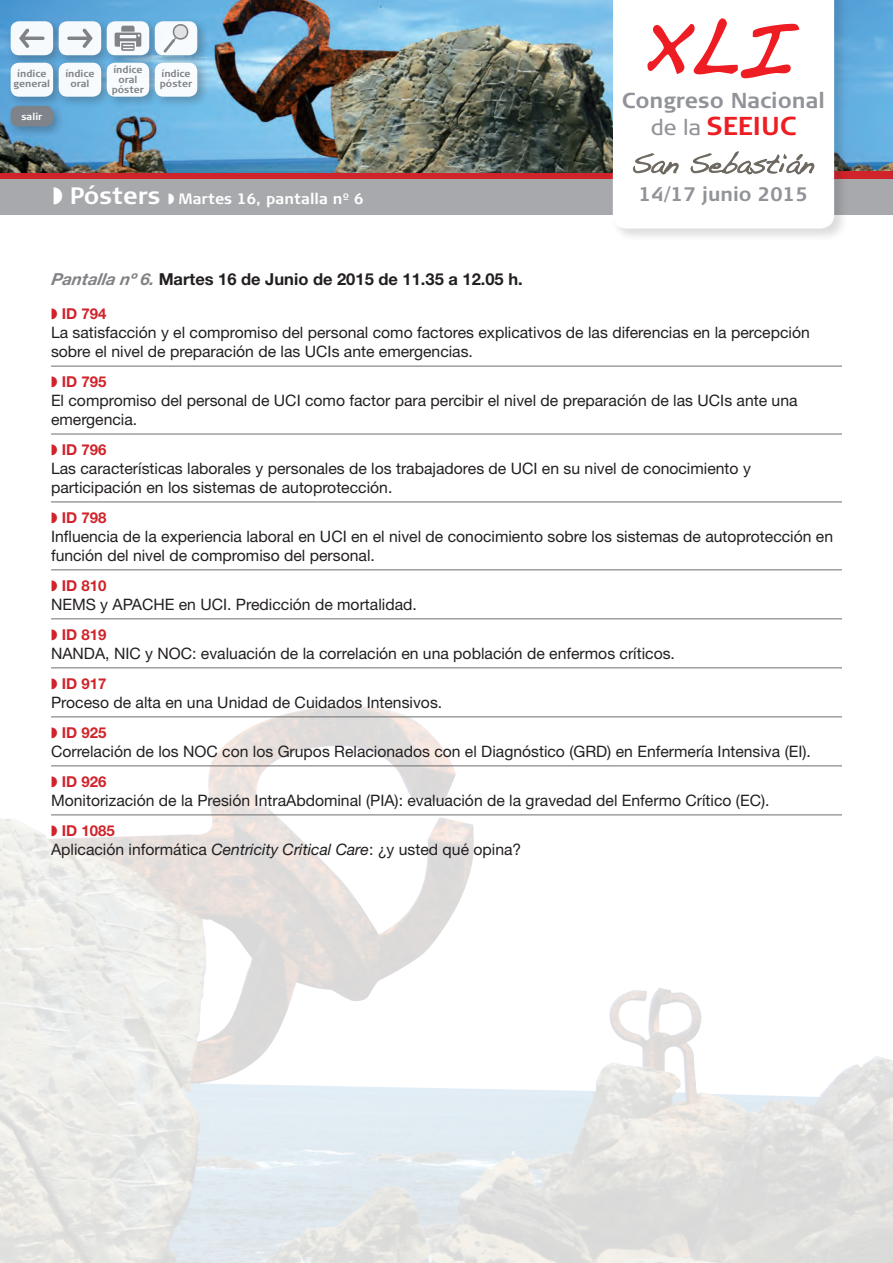
<style>
.page{position:relative;width:893px;height:1263px;background:#fff}
.page>*{position:absolute;margin:0;border:0;box-sizing:border-box;transform-origin:0 0}
.t1{font:700 25.95px "Signa Column";color:#ee1d23}
.t2{font:700 21.6px "Signa Column";color:#919398}
.t3{font:700 19.5px "Signa Column";color:#919398}
.t4{font:700 16.5px "Helvetica Neue LT";color:#231f20}
.t5{font:15.75px/18.9px "Helvetica Neue LT";color:#231f20}
.t6{font:700 15px "Helvetica Neue LT";color:#d1232a}
.t7{font:700 15px "Signa Column";color:#fff}
.t8{font:700 9.75px/9.8px "Signa Column";color:#808285;text-align:center}
.t9{font:700 9.75px "Signa Column";color:#fff}
.s1{font-size:23.7px}
.s2{font-weight:400;font-size:21.6px;color:#919398}
.s3{font-style:italic;color:#808285}
.s4{font-style:italic}
</style>
<div class="page">
<img style="left:848px;top:0;width:45px;height:171px">
<svg style="left:0;top:172px;width:610px;height:7px;background:#bf2d33"></svg>
<div style="left:0;top:179px;width:612px;height:35px;background:#a8a9ad"></div>
<div style="left:834px;top:179px;width:59px;height:35px;background:#a8a9ad"></div>
<div style="left:834px;top:171px;width:59px;height:8px;background:#d1232a"></div>
<div style="left:610px;top:0;width:238px;height:243px;background:#231f20;opacity:.5"></div>
<svg style="left:612px;top:0;width:222px;height:229px"></svg>
<img style="left:0;top:0;width:613px;height:172px">
<div style="left:7px;top:17px;width:58px;height:51px;background:#231f20;opacity:.3"></div>
<div style="left:11px;top:21px;width:42px;height:34px;background:#f6fafc;border-radius:9px"></div>
<div style="left:7px;top:59px;width:58px;height:50px;background:#231f20;opacity:.3"></div>
<div style="left:11px;top:63px;width:42px;height:34px;background:#f6fafd;border-radius:9px"></div>
<svg style="left:19px;top:29px;width:26px;height:19px"></svg>
<div style="left:55px;top:17px;width:59px;height:51px;background:#231f20;opacity:.3"></div>
<div style="left:59px;top:21px;width:42px;height:34px;background:#f6fafd;border-radius:9px"></div>
<div style="left:103px;top:17px;width:59px;height:51px;background:#231f20;opacity:.3"></div>
<svg style="left:107px;top:21px;width:42px;height:34px"></svg>
<div style="left:151px;top:17px;width:59px;height:51px;background:#231f20;opacity:.3"></div>
<div style="left:155px;top:21px;width:42px;height:34px;background:#f7fbfd;border-radius:9px"></div>
<svg style="left:67px;top:29px;width:26px;height:19px"></svg>
<svg style="left:163px;top:24px;width:26px;height:29px"></svg>
<svg style="left:115px;top:26px;width:26px;height:25px"></svg>
<div style="left:55px;top:59px;width:59px;height:50px;background:#231f20;opacity:.3"></div>
<div style="left:59px;top:63px;width:42px;height:34px;background:#f7fafd;border-radius:9px"></div>
<svg style="left:632px;top:151px;width:183px;height:24px"></svg>
<svg style="left:646px;top:17px;width:155px;height:63px"></svg>
<div style="left:103px;top:59px;width:59px;height:50px;background:#231f20;opacity:.3"></div>
<div style="left:107px;top:63px;width:42px;height:34px;background:#f8fbfd;border-radius:9px"></div>
<div style="left:151px;top:59px;width:59px;height:50px;background:#231f20;opacity:.3"></div>
<div style="left:155px;top:63px;width:42px;height:34px;background:#fff;border-radius:9px"></div>
<div style="left:7px;top:102px;width:58px;height:37px;background:#231f20;opacity:.3"></div>
<div style="left:11px;top:106px;width:42px;height:20px;background:#808285;border-radius:8px"></div>
<hr style="left:51px;top:366px;width:791px;height:1px;background:#6c6d70">
<hr style="left:51px;top:434px;width:791px;height:1px;background:#6c6d70">
<hr style="left:51px;top:501px;width:791px;height:1px;background:#6c6d70">
<hr style="left:51px;top:569px;width:791px;height:1px;background:#6c6d70">
<hr style="left:51px;top:618px;width:791px;height:1px;background:#6c6d70">
<hr style="left:51px;top:667px;width:791px;height:1px;background:#6c6d70">
<hr style="left:51px;top:716px;width:791px;height:1px;background:#6c6d70">
<hr style="left:51px;top:765px;width:791px;height:1px;background:#6c6d70">
<hr style="left:51px;top:814px;width:791px;height:1px;background:#6c6d70">
<p class="t8" style="left:14px;top:69px;width:38px">índice general</p>
<p class="t8" style="left:65px;top:69px;width:31px">índice oral</p>
<p class="t9" style="left:21px;top:110px;width:22px">salir</p>
<p class="t8" style="left:112px;top:65px;width:34px">índice oral póster</p>
<p class="t8" style="left:160px;top:69px;width:34px;text-align:left">índice póster</p>
<p class="t7" style="left:70px;top:189px;width:295px"><span class="s1">Pósters</span> Martes 16, pantalla nº 6</p>
<h2 class="t2" style="left:622px;top:87px;width:205px">Congreso Nacional</h2>
<h1 class="t1" style="left:651px;top:109px;width:144px"><span class="s2">de la</span> seeiuc</h1>
<p class="t3" style="left:639px;top:182px;width:171px">14/17 junio 2015</p>
<p class="t4" style="left:51px;top:269px;width:473px"><span class="s3">Pantalla nº 6.</span> Martes 16 de Junio de 2015 de 11.35 a 12.05 h.</p>
<p class="t6" style="left:62px;top:305px;width:46px">ID 794</p>
<p class="t5" style="left:51px;top:323px;width:760px">La satisfacción y el compromiso del personal como factores explicativos de las diferencias en la percepción sobre el nivel de preparación de las UCIs ante emergencias.</p>
<p class="t6" style="left:62px;top:373px;width:46px">ID 795</p>
<p class="t5" style="left:51px;top:391px;width:748px">El compromiso del personal de UCI como factor para percibir el nivel de preparación de las UCIs ante una emergencia.</p>
<p class="t6" style="left:62px;top:441px;width:46px">ID 796</p>
<p class="t5" style="left:51px;top:459px;width:701px">Las características laborales y personales de los trabajadores de UCI en su nivel de conocimiento y participación en los sistemas de autoprotección.</p>
<p class="t6" style="left:62px;top:508px;width:46px">ID 798</p>
<p class="t5" style="left:51px;top:527px;width:784px">Influencia de la experiencia laboral en UCI en el nivel de conocimiento sobre los sistemas de autoprotección en función del nivel de compromiso del personal.</p>
<p class="t6" style="left:62px;top:576px;width:46px">ID 810</p>
<p class="t5" style="left:51px;top:595px;width:367px">NEMS y APACHE en UCI. Predicción de mortalidad.</p>
<p class="t6" style="left:62px;top:625px;width:46px">ID 819</p>
<p class="t5" style="left:51px;top:644px;width:625px">NANDA, NIC y NOC: evaluación de la correlación en una población de enfermos críticos.</p>
<p class="t6" style="left:62px;top:674px;width:46px">ID 917</p>
<p class="t5" style="left:51px;top:693px;width:393px">Proceso de alta en una Unidad de Cuidados Intensivos.</p>
<p class="t6" style="left:62px;top:723px;width:46px">ID 925</p>
<p class="t5" style="left:51px;top:742px;width:761px">Correlación de los NOC con los Grupos Relacionados con el Diagnóstico (GRD) en Enfermería Intensiva (EI).</p>
<p class="t6" style="left:62px;top:772px;width:46px">ID 926</p>
<p class="t5" style="left:51px;top:791px;width:720px">Monitorización de la Presión IntraAbdominal (PIA): evaluación de la gravedad del Enfermo Crítico (EC).</p>
<p class="t6" style="left:62px;top:821px;width:55px">ID 1085</p>
<p class="t5" style="left:51px;top:840px;width:472px">Aplicación informática <span class="s4">Centricity Critical Care</span>: ¿y usted qué opina?</p>
</div>
